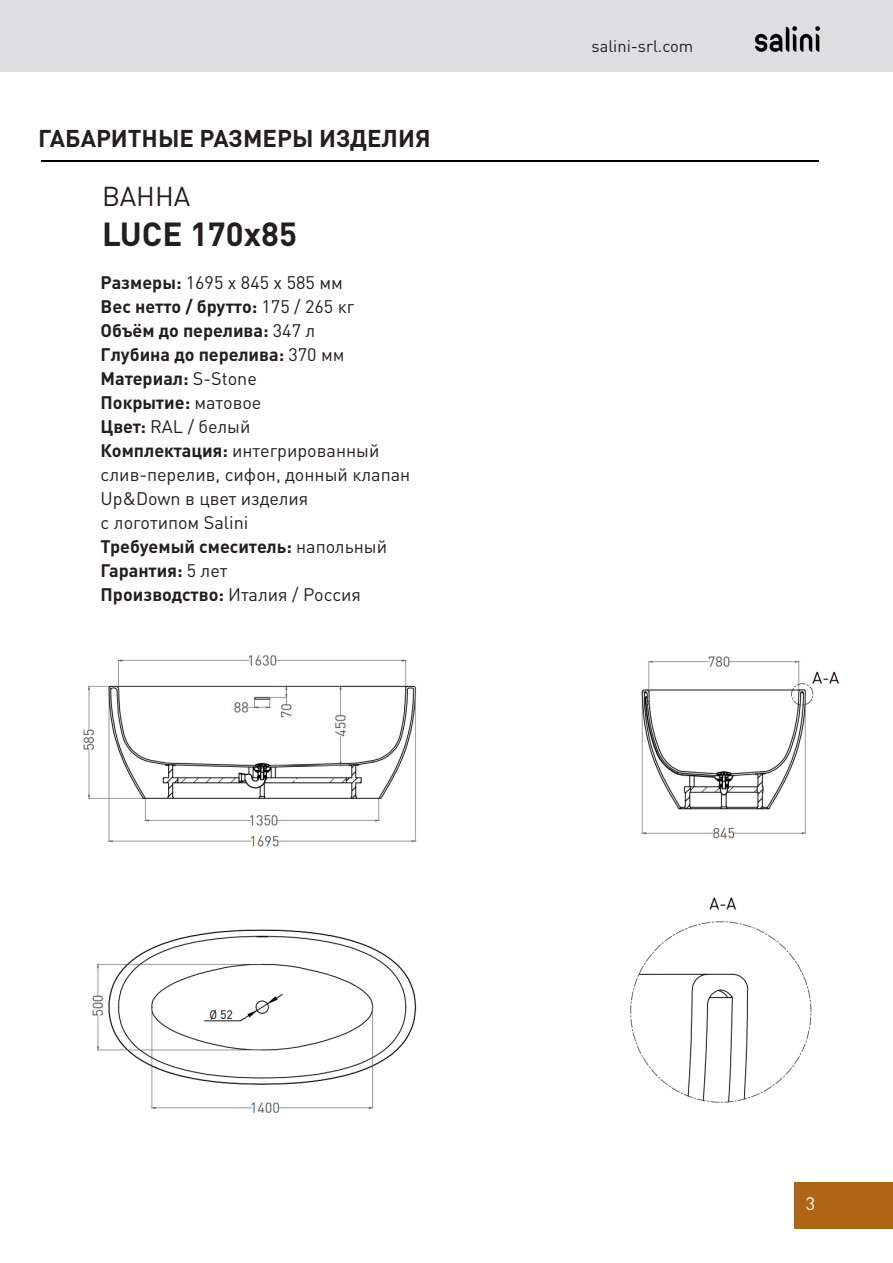
<style>
.page{position:relative;width:893px;height:1263px;background:#fff}
.page>*{position:absolute;margin:0;border:0;box-sizing:border-box;transform-origin:0 0}
.t1{font:700 33px "DIN Pro";color:#231f20}
.t2{font:27px "DIN Pro";letter-spacing:-.005em;color:#231f20}
.t3{font:700 24px "DIN Pro";color:#231f20}
.t4{font:700 18px "DIN Pro";color:#231f20}
.t5{font:18px "DIN Pro";color:#231f20}
.t6{font:18px "DIN Pro";color:#fff}
.t7{font:16.5px "DIN Pro";color:#231f20}
.s1{font-weight:700}
.s2{font-weight:400}
</style>
<div class="page">
<div style="left:0;top:0;width:892px;height:72px;background:#dddee0"></div>
<img style="left:754px;top:26px;width:67px;height:26px">
<hr style="left:41px;top:161px;width:778px;height:1px;background:#000">
<div style="left:794px;top:1183px;width:99px;height:46px;background:#ae6514"></div>
<img style="left:83px;top:655px;width:757px;height:458px">
<p class="t3" style="left:38px;top:119px;width:394px">ГАБАРИТНЫЕ РАЗМЕРЫ ИЗДЕЛИЯ</p>
<p class="t2" style="left:102px;top:175px;width:90px">ВАННА</p>
<p class="t1" style="left:102px;top:206px;width:196px">LUCE 170x85</p>
<p class="t5" style="left:101px;top:269px;width:244px"><span class="s1">Размеры:</span> 1695 x 845 x 585 мм</p>
<p class="t4" style="left:101px;top:292px;width:255px">Вес нетто / брутто: <span class="s2">175 / 265 кг</span></p>
<p class="t4" style="left:101px;top:316px;width:216px">Объём до перелива: <span class="s2">347 л</span></p>
<p class="t4" style="left:101px;top:340px;width:246px">Глубина до перелива: <span class="s2">370 мм</span></p>
<p class="t4" style="left:101px;top:364px;width:158px">Материал: <span class="s2">S-Stone</span></p>
<p class="t4" style="left:101px;top:388px;width:162px">Покрытие: <span class="s2">матовое</span></p>
<p class="t5" style="left:101px;top:413px;width:151px"><span class="s1">Цвет:</span> RAL / белый</p>
<p class="t5" style="left:101px;top:437px;width:280px"><span class="s1">Комплектация:</span> интегрированный</p>
<p class="t5" style="left:101px;top:461px;width:311px">слив-перелив, сифон, донный клапан</p>
<p class="t5" style="left:101px;top:485px;width:209px">Up&amp;Down в цвет изделия</p>
<p class="t5" style="left:101px;top:509px;width:149px">с логотипом Salini</p>
<p class="t4" style="left:101px;top:532px;width:288px">Требуемый смеситель: <span class="s2">напольный</span></p>
<p class="t4" style="left:101px;top:556px;width:128px">Гарантия: <span class="s2">5 лет</span></p>
<p class="t4" style="left:101px;top:580px;width:262px">Производство: <span class="s2">Италия / Россия</span></p>
<p class="t7" style="left:592px;top:33px;width:103px">salini-srl.com</p>
<p class="t6" style="left:806px;top:1189px;width:11px">3</p>
</div>
